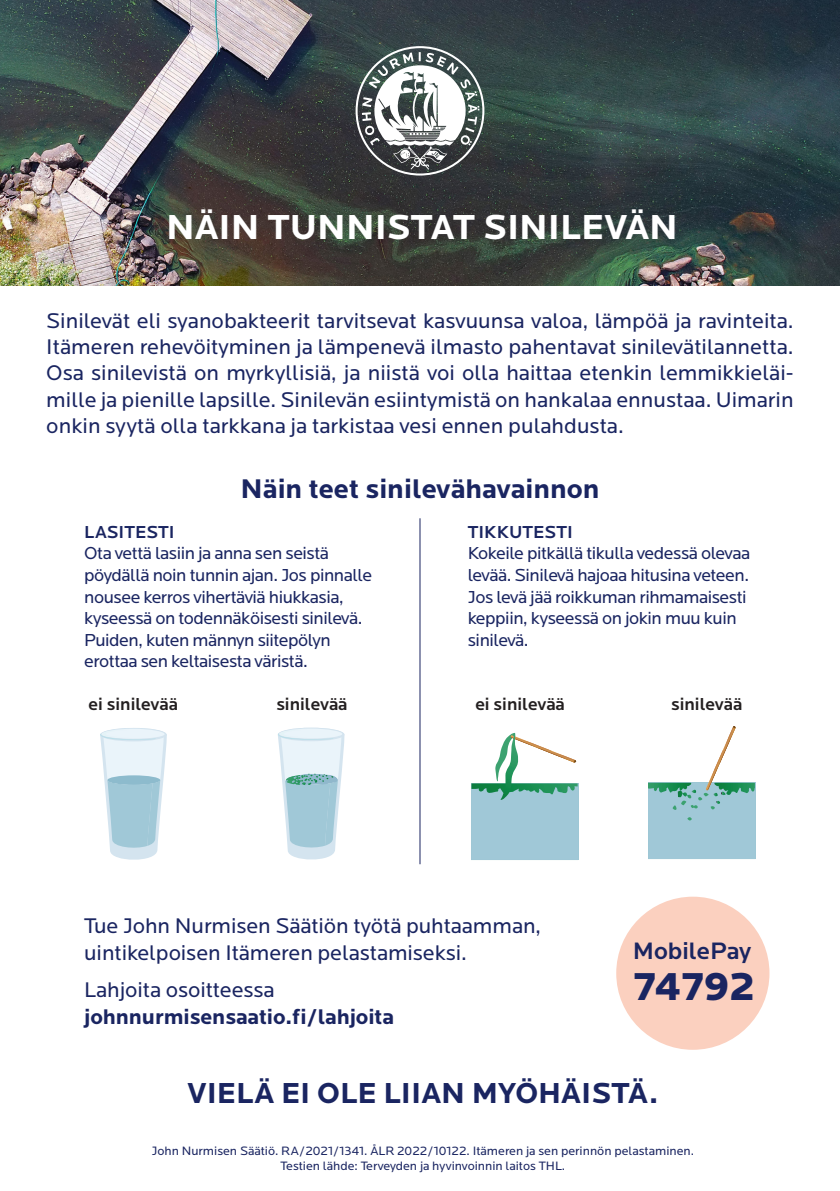
<style>
.page{position:relative;width:840px;height:1191px;background:#fff}
.page>*{position:absolute;margin:0;border:0;box-sizing:border-box;transform-origin:0 0}
.t1{font:900 41px "Locator";letter-spacing:-.01em;color:#1a2561}
.t2{font:700 36px "Locator";color:#fff}
.t3{font:700 30px "Locator";color:#1a2561}
.t4{font:700 28px "Locator";color:#1a2561}
.t5{font:500 24.6px "Locator";color:#1a2561}
.t6{font:22px/26.4px "Locator";letter-spacing:-.005em;color:#1a2561}
.t7{font:700 22px "Locator";letter-spacing:-.005em;color:#1a2561}
.t8{font:18px/21.6px "Locator";letter-spacing:-.025em;color:#1a2561}
.t9{font:500 18px "Locator";color:#231f20}
.t10{font:500 18px "Locator";color:#1a2561}
.t11{font:12.6px/15.2px "Locator";color:#1a2561;text-align:center}
</style>
<div class="page">
<img style="left:0;top:0;width:839px;height:286px">
<svg style="left:355px;top:46px;width:129px;height:129px"></svg>
<div style="left:616px;top:896px;width:153px;height:153px;background:#fbd0bf;border-radius:50%"></div>
<svg style="left:100px;top:728px;width:67px;height:132px"></svg>
<svg style="left:278px;top:727px;width:66px;height:133px"></svg>
<svg style="left:471px;top:733px;width:106px;height:127px"></svg>
<svg style="left:648px;top:726px;width:106px;height:133px"></svg>
<hr style="left:419px;top:518px;width:1px;height:346px;background:#1a2561">
<p class="t2" style="left:166px;top:206px;width:513px">NÄIN TUNNISTAT SINILEVÄN</p>
<p class="t6" style="left:46px;top:308px;width:748px;text-align:justify">Sinilevät eli syanobakteerit tarvitsevat kasvuunsa valoa, lämpöä ja ravinteita.<br>Itämeren rehevöityminen ja lämpenevä ilmasto pahentavat sinilevätilannetta.<br>Osa sinilevistä on myrkyllisiä, ja niistä voi olla haittaa etenkin lemmikkieläi&shy;mille ja pienille lapsille. Sinilevän esiintymistä on hankalaa ennustaa. Uimarin onkin syytä olla tarkkana ja tarkistaa vesi ennen pulahdusta.</p>
<p class="t4" style="left:240px;top:472px;width:360px">Näin teet sinilevähavainnon</p>
<p class="t10" style="left:84px;top:522px;width:92px">LASITESTI</p>
<p class="t8" style="left:84px;top:543px;width:289px">Ota vettä lasiin ja anna sen seistä pöydällä noin tunnin ajan. Jos pinnalle nousee kerros vihertäviä hiukkasia, kyseessä on todennäköisesti sinilevä.<br>Puiden, kuten männyn siitepölyn erottaa sen keltaisesta väristä.</p>
<p class="t10" style="left:467px;top:522px;width:106px">TIKKUTESTI</p>
<p class="t8" style="left:467px;top:543px;width:284px">Kokeile pitkällä tikulla vedessä olevaa levää. Sinilevä hajoaa hitusina veteen.<br>Jos levä jää roikkuman rihmamaisesti keppiin, kyseessä on jokin muu kuin sinilevä.</p>
<p class="t9" style="left:88px;top:694px;width:91px">ei sinilevää</p>
<p class="t9" style="left:276px;top:694px;width:73px">sinilevää</p>
<p class="t9" style="left:475px;top:694px;width:91px">ei sinilevää</p>
<p class="t9" style="left:670px;top:694px;width:73px">sinilevää</p>
<p class="t6" style="left:84px;top:913px;width:458px">Tue John Nurmisen Säätiön työtä puhtaamman, uintikelpoisen Itämeren pelastamiseksi.</p>
<p class="t6" style="left:84px;top:977px;width:192px">Lahjoita osoitteessa</p>
<p class="t7" style="left:84px;top:1003px;width:311px">johnnurmisensaatio.fi/lahjoita</p>
<p class="t5" style="left:632px;top:937px;width:120px">MobilePay</p>
<p class="t1" style="left:633px;top:962px;width:123px">74792</p>
<p class="t3" style="left:187px;top:1076px;width:472px">VIELÄ EI OLE LIIAN MYÖHÄISTÄ.</p>
<p class="t11" style="left:152px;top:1143px;width:543px">John Nurmisen Säätiö. RA/2021/1341. ÅLR 2022/10122. Itämeren ja sen perinnön pelastaminen.<br>Testien lähde: Terveyden ja hyvinvoinnin laitos THL.</p>
</div>
